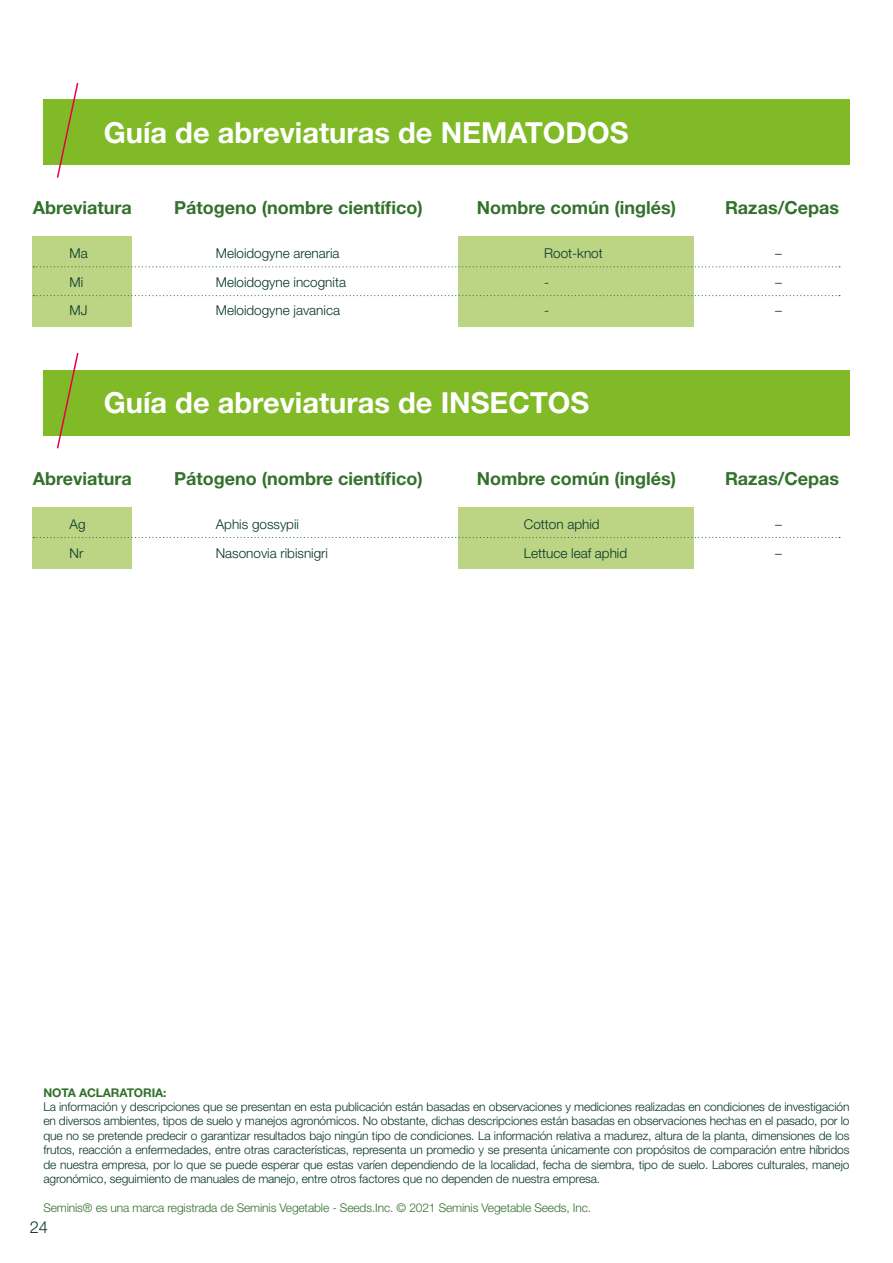
<style>
.page{position:relative;width:893px;height:1263px;background:#fff}
.page>*{position:absolute;margin:0;border:0;box-sizing:border-box;transform-origin:0 0}
.t1{font:700 29.1px "Helvetica Neue LT Std";color:#fff}
.t2{font:700 18px "Helvetica Neue LT Std";color:#33712c}
.t3{font:300 16.5px "Helvetica Neue LT Std";color:#053529}
.t4{font:300 13.5px/28.5px "Helvetica Neue LT Std";color:#053529}
.t5{font:300 12px/14.4px "Helvetica Neue LT Std";letter-spacing:-.01em;color:#053529;text-align:justify}
.t6{font:300 12px "Helvetica Neue LT Std";letter-spacing:-.01em;color:#33712c}
.t7{font:700 12px "Helvetica Neue LT Std";letter-spacing:-.01em;color:#33712c}
</style>
<div class="page">
<div style="left:33px;top:237px;width:99px;height:90px;background:#bbd584"></div>
<div style="left:459px;top:237px;width:235px;height:90px;background:#bbd584"></div>
<div style="left:43px;top:99px;width:807px;height:66px;background:#80ba27"></div>
<svg style="left:56px;top:83px;width:23px;height:95px"></svg>
<div style="left:33px;top:507px;width:99px;height:62px;background:#bbd584"></div>
<div style="left:459px;top:507px;width:235px;height:62px;background:#bbd584"></div>
<div style="left:43px;top:370px;width:807px;height:66px;background:#80ba27"></div>
<svg style="left:56px;top:354px;width:23px;height:95px"></svg>
<svg style="left:33px;top:537px;width:807px;height:1px"></svg>
<svg style="left:33px;top:266px;width:807px;height:1px"></svg>
<svg style="left:33px;top:295px;width:807px;height:1px"></svg>
<h1 class="t1" style="left:104px;top:114px;width:526px">Guía de abreviaturas de NEMATODOS</h1>
<h2 class="t2" style="left:33px;top:197px;width:101px">Abreviatura</h2>
<h2 class="t2" style="left:174px;top:197px;width:250px">Pátogeno (nombre científico)</h2>
<h2 class="t2" style="left:477px;top:197px;width:201px">Nombre común (inglés)</h2>
<h2 class="t2" style="left:725px;top:197px;width:116px">Razas/Cepas</h2>
<p class="t4" style="left:70px;top:239px;width:20px">Ma<br>Mi<br>MJ</p>
<p class="t4" style="left:216px;top:239px;width:132px">Meloidogyne arenaria<br>Meloidogyne incognita<br>Meloidogyne javanica</p>
<p class="t4" style="left:544px;top:239px;width:60px">Root-knot -<br>-</p>
<p class="t4" style="left:775px;top:239px;width:8px;text-align:justify">– – –</p>
<h1 class="t1" style="left:104px;top:385px;width:487px">Guía de abreviaturas de INSECTOS</h1>
<h2 class="t2" style="left:33px;top:467px;width:101px">Abreviatura</h2>
<h2 class="t2" style="left:174px;top:467px;width:250px">Pátogeno (nombre científico)</h2>
<h2 class="t2" style="left:477px;top:467px;width:201px">Nombre común (inglés)</h2>
<h2 class="t2" style="left:725px;top:467px;width:116px">Razas/Cepas</h2>
<p class="t4" style="left:70px;top:510px;width:18px">Ag<br>Nr</p>
<p class="t4" style="left:216px;top:510px;width:114px">Aphis gossypii<br>Nasonovia ribisnigri</p>
<p class="t4" style="left:524px;top:510px;width:105px">Cotton aphid<br>Lettuce leaf aphid</p>
<p class="t4" style="left:775px;top:510px;width:8px">– –</p>
<p class="t7" style="left:43px;top:1085px;width:125px">NOTA ACLARATORIA:</p>
<p class="t5" style="left:43px;top:1099px;width:808px">La información y descripciones que se presentan en esta publicación están basadas en observaciones y mediciones realizadas en condiciones de investigación en diversos ambientes, tipos de suelo y manejos agronómicos. No obstante, dichas descripciones están basadas en observaciones hechas en el pasado, por lo que no se pretende predecir o garantizar resultados bajo ningún tipo de condiciones. La información relativa a madurez, altura de la planta, dimensiones de los frutos, reacción a enfermedades, entre otras características, representa un promedio y se presenta únicamente con propósitos de comparación entre híbridos de nuestra empresa, por lo que se puede esperar que estas varíen dependiendo de la localidad, fecha de siembra, tipo de suelo. Labores culturales, manejo agronómico, seguimiento de manuales de manejo, entre otros factores que no dependen de nuestra empresa.</p>
<p class="t6" style="left:43px;top:1200px;width:549px">Seminis® es una marca registrada de Seminis Vegetable - Seeds.Inc. © 2021 Seminis Vegetable Seeds, Inc.</p>
<h3 class="t3" style="left:30px;top:1217px;width:20px">24</h3>
</div>
